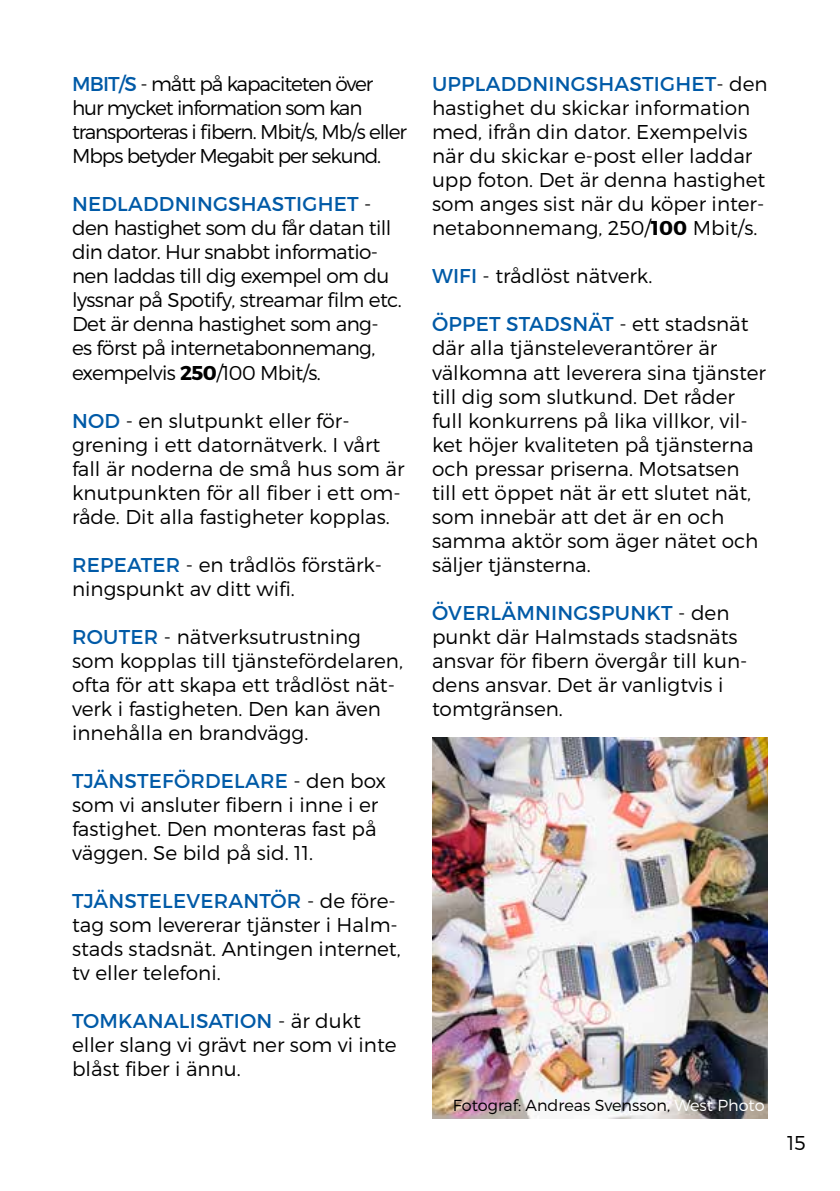
<style>
.page{position:relative;width:840px;height:1191px;background:#fff}
.page>*{position:absolute;margin:0;border:0;box-sizing:border-box;transform-origin:0 0}
.t1{font:300 20px/24px "Montserrat";color:#000}
.t2{font:300 20px/24px "Montserrat";letter-spacing:-.03em;color:#000}
.t3{font:300 20px/24px "Montserrat";letter-spacing:-.055em;color:#000}
.t4{font:300 16px "Montserrat";color:#000}
.s1{font-weight:400;color:#005aa7}
.s2{font-weight:700}
.s3{color:#fff}
</style>
<div class="page">
<img style="left:432px;top:737px;width:335px;height:382px">
<p class="t3" style="left:72px;top:72px;width:336px"><span class="s1">MBIT/S</span> - mått på kapaciteten över hur mycket information som kan transporteras i fibern. Mbit/s, Mb/s eller Mbps betyder Megabit per sekund.</p>
<p class="t2" style="left:72px;top:192px;width:331px"><span class="s1">NEDLADDNINGSHASTIGHET</span> - den hastighet som du får datan till din dator. Hur snabbt informatio&shy;nen laddas till dig exempel om du lyssnar på Spotify, streamar film etc.<br>Det är denna hastighet som ang&shy;es först på internetabonnemang, exempelvis <span class="s2">250</span>/100 Mbit/s.</p>
<p class="t1" style="left:72px;top:408px;width:334px"><span class="s1">NOD</span> - en slutpunkt eller för&shy;grening i ett datornätverk. I vårt fall är noderna de små hus som är knutpunkten för all fiber i ett om&shy;råde. Dit alla fastigheter kopplas.</p>
<p class="t1" style="left:72px;top:552px;width:311px"><span class="s1">REPEATER</span> - en trådlös förstärk&shy;ningspunkt av ditt wifi.</p>
<p class="t1" style="left:72px;top:624px;width:332px"><span class="s1">ROUTER</span> - nätverksutrustning som kopplas till tjänstefördelaren, ofta för att skapa ett trådlöst nät&shy;verk i fastigheten. Den kan även innehålla en brandvägg.</p>
<p class="t1" style="left:72px;top:768px;width:315px"><span class="s1">TJÄNSTEFÖRDELARE</span> - den box som vi ansluter fibern i inne i er fastighet. Den monteras fast på väggen. Se bild på sid. 11.</p>
<p class="t1" style="left:72px;top:888px;width:330px"><span class="s1">TJÄNSTELEVERANTÖR</span> - de före&shy;tag som levererar tjänster i Halm&shy;stads stadsnät. Antingen internet, tv eller telefoni.</p>
<p class="t1" style="left:72px;top:1008px;width:326px"><span class="s1">TOMKANALISATION</span> - är dukt eller slang vi grävt ner som vi inte blåst fiber i ännu.</p>
<p class="t1" style="left:432px;top:72px;width:337px"><span class="s1">UPPLADDNINGSHASTIGHET</span>- den hastighet du skickar information med, ifrån din dator. Exempelvis när du skickar e-post eller laddar upp foton. Det är denna hastighet som anges sist när du köper inter&shy;netabonnemang, 250/<span class="s2">100</span> Mbit/s.</p>
<p class="t1" style="left:432px;top:264px;width:222px"><span class="s1">WIFI</span> - trådlöst nätverk.</p>
<p class="t1" style="left:432px;top:312px;width:335px"><span class="s1">ÖPPET STADSNÄT</span> - ett stadsnät där alla tjänsteleverantörer är välkomna att leverera sina tjänster till dig som slutkund. Det råder full konkurrens på lika villkor, vil&shy;ket höjer kvaliteten på tjänsterna och pressar priserna. Motsatsen till ett öppet nät är ett slutet nät, som innebär att det är en och samma aktör som äger nätet och säljer tjänsterna.</p>
<p class="t1" style="left:432px;top:600px;width:317px"><span class="s1">ÖVERLÄMNINGSPUNKT</span> - den punkt där Halmstads stadsnäts ansvar för fibern övergår till kun&shy;dens ansvar. Det är vanligtvis i tomtgränsen.</p>
<p class="t4" style="left:452px;top:1096px;width:313px">Fotograf: Andreas Svensson, <span class="s3">West Photo</span></p>
<p class="t1" style="left:786px;top:1130px;width:20px">15</p>
</div>
